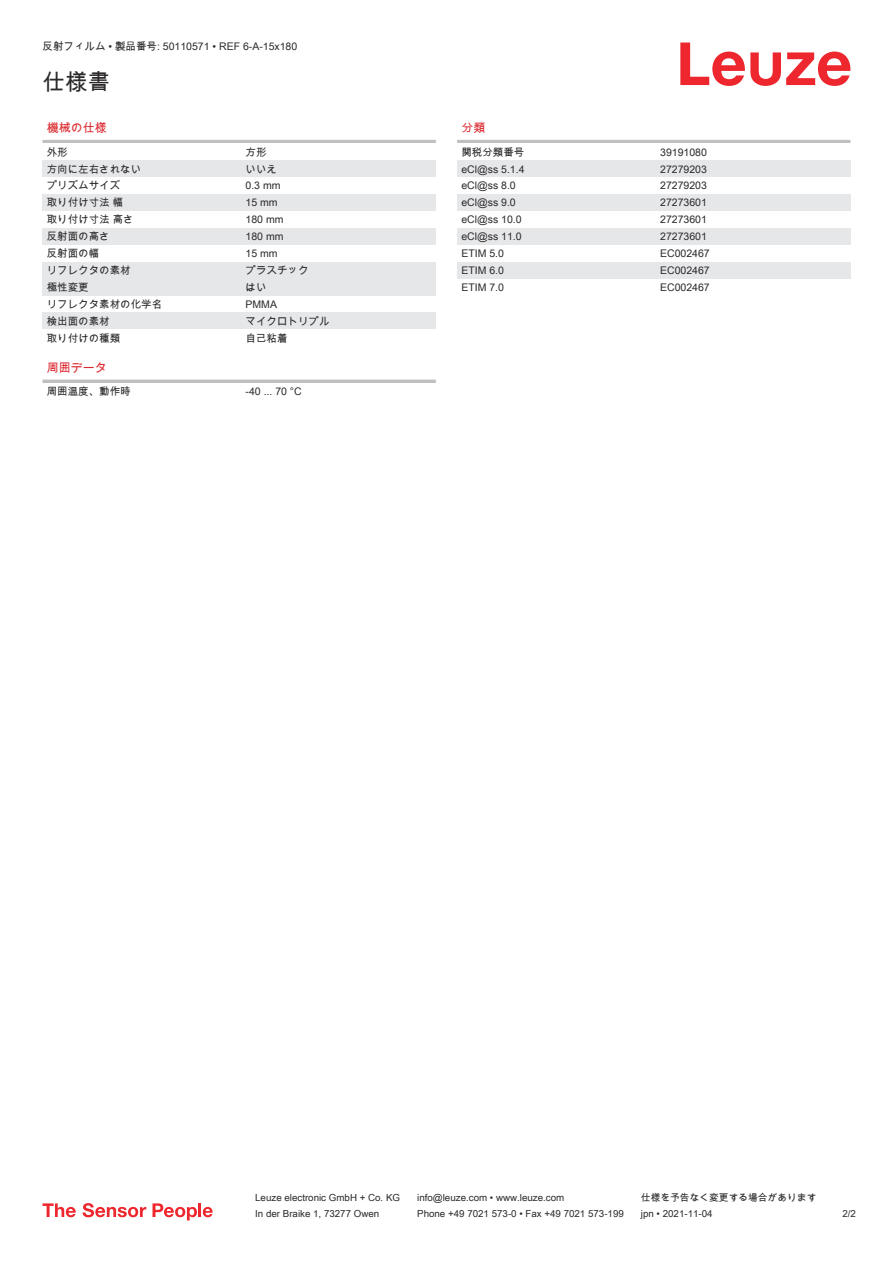
<style>
.page{position:relative;width:893px;height:1263px;background:#fff}
.page>*{position:absolute;margin:0;border:0;box-sizing:border-box;transform-origin:0 0}
.t1{font:22.5px "Arial Unicode MS";color:#2b292a}
.t2{font:12px "Arial Unicode MS";color:#db2a30}
.t3{font:10.5px "Arial Unicode MS";color:#2b292a}
.t4{font:9.75px "Arial Unicode MS";color:#2b292a}
</style>
<div class="page">
<svg style="left:680px;top:43px;width:170px;height:43px"></svg>
<hr style="left:43px;top:140px;width:393px;height:3px;background:#bdbfc1">
<div style="left:43px;top:160px;width:199px;height:17px;background:#e6e7e9"></div>
<div style="left:242px;top:160px;width:194px;height:17px;background:#e6e7e9"></div>
<div style="left:43px;top:194px;width:199px;height:17px;background:#e6e7e9"></div>
<div style="left:242px;top:194px;width:194px;height:17px;background:#e6e7e9"></div>
<div style="left:43px;top:228px;width:199px;height:17px;background:#e6e7e9"></div>
<div style="left:242px;top:228px;width:194px;height:17px;background:#e6e7e9"></div>
<div style="left:43px;top:262px;width:199px;height:17px;background:#e6e7e9"></div>
<div style="left:242px;top:262px;width:194px;height:17px;background:#e6e7e9"></div>
<div style="left:43px;top:279px;width:199px;height:17px;background:#e6e7e9"></div>
<div style="left:242px;top:279px;width:194px;height:17px;background:#e6e7e9"></div>
<div style="left:43px;top:312px;width:199px;height:17px;background:#e6e7e9"></div>
<div style="left:242px;top:312px;width:194px;height:17px;background:#e6e7e9"></div>
<hr style="left:43px;top:380px;width:393px;height:3px;background:#bdbfc1">
<hr style="left:457px;top:140px;width:393px;height:3px;background:#bdbfc1">
<div style="left:457px;top:160px;width:200px;height:17px;background:#e6e7e9"></div>
<div style="left:657px;top:160px;width:193px;height:17px;background:#e6e7e9"></div>
<div style="left:457px;top:194px;width:200px;height:17px;background:#e6e7e9"></div>
<div style="left:657px;top:194px;width:193px;height:17px;background:#e6e7e9"></div>
<div style="left:457px;top:228px;width:200px;height:17px;background:#e6e7e9"></div>
<div style="left:657px;top:228px;width:193px;height:17px;background:#e6e7e9"></div>
<div style="left:457px;top:262px;width:200px;height:17px;background:#e6e7e9"></div>
<div style="left:657px;top:262px;width:193px;height:17px;background:#e6e7e9"></div>
<svg style="left:43px;top:1203px;width:33px;height:14px"></svg>
<svg style="left:83px;top:1203px;width:63px;height:14px"></svg>
<svg style="left:153px;top:1203px;width:44px;height:17px"></svg>
<hr style="left:198px;top:1203px;width:3px;height:14px;background:#ed272d">
<svg style="left:203px;top:1207px;width:10px;height:10px"></svg>
<p class="t3" style="left:43px;top:39px;width:256px">反射フィルム • 製品番号: 50110571 • REF 6-A-15x180</p>
<h1 class="t1" style="left:43px;top:66px;width:69px">仕様書</h1>
<p class="t2" style="left:47px;top:119px;width:61px">機械の仕様</p>
<p class="t3" style="left:47px;top:144px;width:22px">外形</p>
<p class="t3" style="left:246px;top:144px;width:22px">方形</p>
<p class="t3" style="left:47px;top:161px;width:96px">方向に左右されない</p>
<p class="t3" style="left:246px;top:161px;width:33px">いいえ</p>
<p class="t3" style="left:47px;top:178px;width:75px">プリズムサイズ</p>
<p class="t3" style="left:246px;top:178px;width:37px">0.3 mm</p>
<p class="t3" style="left:47px;top:195px;width:78px">取り付け寸法 幅</p>
<p class="t3" style="left:246px;top:195px;width:34px">15 mm</p>
<p class="t3" style="left:47px;top:212px;width:88px">取り付け寸法 高さ</p>
<p class="t3" style="left:246px;top:212px;width:39px">180 mm</p>
<p class="t3" style="left:47px;top:229px;width:64px">反射面の高さ</p>
<p class="t3" style="left:246px;top:229px;width:39px">180 mm</p>
<p class="t3" style="left:47px;top:246px;width:54px">反射面の幅</p>
<p class="t3" style="left:246px;top:246px;width:34px">15 mm</p>
<p class="t3" style="left:47px;top:263px;width:85px">リフレクタの素材</p>
<p class="t3" style="left:246px;top:263px;width:64px">プラスチック</p>
<p class="t3" style="left:47px;top:280px;width:43px">極性変更</p>
<p class="t3" style="left:246px;top:280px;width:22px">はい</p>
<p class="t3" style="left:47px;top:296px;width:117px">リフレクタ素材の化学名</p>
<p class="t3" style="left:246px;top:296px;width:33px">PMMA</p>
<p class="t3" style="left:47px;top:313px;width:64px">検出面の素材</p>
<p class="t3" style="left:246px;top:313px;width:85px">マイクロトリプル</p>
<p class="t3" style="left:47px;top:330px;width:75px">取り付けの種類</p>
<p class="t3" style="left:246px;top:330px;width:43px">自己粘着</p>
<p class="t2" style="left:47px;top:359px;width:61px">周囲データ</p>
<p class="t3" style="left:47px;top:384px;width:85px">周囲温度、動作時</p>
<p class="t3" style="left:246px;top:384px;width:58px">-40 ... 70 °C</p>
<p class="t2" style="left:461px;top:119px;width:25px">分類</p>
<p class="t3" style="left:461px;top:144px;width:64px">関税分類番号</p>
<p class="t3" style="left:660px;top:144px;width:48px">39191080</p>
<p class="t3" style="left:461px;top:161px;width:65px">eCl@ss 5.1.4</p>
<p class="t3" style="left:660px;top:161px;width:48px">27279203</p>
<p class="t3" style="left:461px;top:178px;width:56px">eCl@ss 8.0</p>
<p class="t3" style="left:660px;top:178px;width:48px">27279203</p>
<p class="t3" style="left:461px;top:195px;width:56px">eCl@ss 9.0</p>
<p class="t3" style="left:660px;top:195px;width:48px">27273601</p>
<p class="t3" style="left:461px;top:212px;width:62px">eCl@ss 10.0</p>
<p class="t3" style="left:660px;top:212px;width:48px">27273601</p>
<p class="t3" style="left:461px;top:229px;width:62px">eCl@ss 11.0</p>
<p class="t3" style="left:660px;top:229px;width:48px">27273601</p>
<p class="t3" style="left:461px;top:246px;width:44px">ETIM 5.0</p>
<p class="t3" style="left:660px;top:246px;width:51px">EC002467</p>
<p class="t3" style="left:461px;top:263px;width:44px">ETIM 6.0</p>
<p class="t3" style="left:660px;top:263px;width:51px">EC002467</p>
<p class="t3" style="left:461px;top:280px;width:44px">ETIM 7.0</p>
<p class="t3" style="left:660px;top:280px;width:51px">EC002467</p>
<p class="t4" style="left:255px;top:1191px;width:146px">Leuze electronic GmbH + Co. KG</p>
<p class="t4" style="left:417px;top:1191px;width:149px">info@leuze.com • www.leuze.com</p>
<p class="t4" style="left:641px;top:1191px;width:177px">仕様を予告なく変更する場合があります</p>
<p class="t4" style="left:255px;top:1206px;width:126px">In der Braike 1, 73277 Owen</p>
<p class="t4" style="left:417px;top:1206px;width:208px">Phone +49 7021 573-0 • Fax +49 7021 573-199</p>
<p class="t4" style="left:641px;top:1206px;width:73px">jpn • 2021-11-04</p>
<p class="t4" style="left:842px;top:1206px;width:15px">2 /2</p>
</div>
